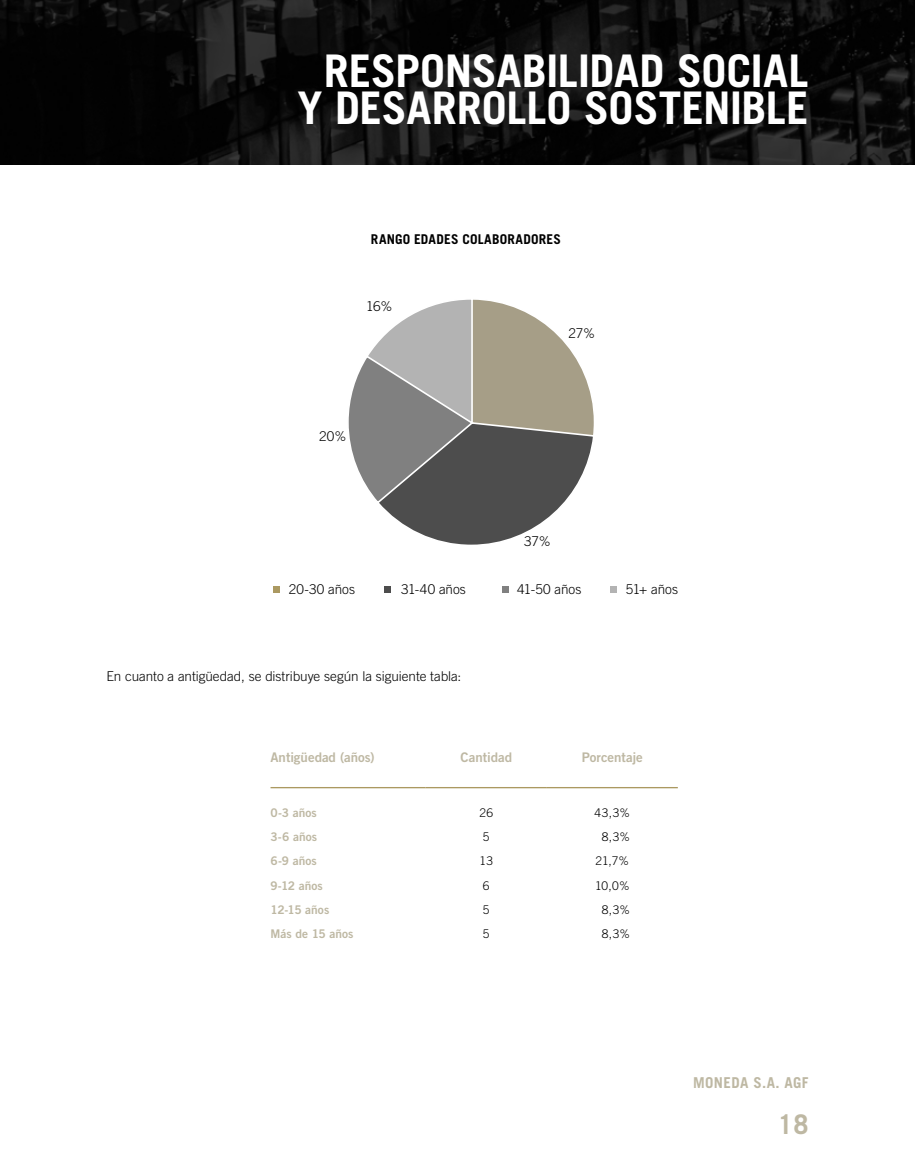
<style>
.page{position:relative;width:915px;height:1170px;background:#fff}
.page>*{position:absolute;margin:0;border:0;box-sizing:border-box;transform-origin:0 0}
.t1{font:700 45px/37.5px "Trade Gothic LT Std";letter-spacing:-.005em;color:#fff;text-align:center}
.t2{font:700 27px "Trade Gothic LT Std";color:#beb8a3}
.t3{font:700 15px "Trade Gothic LT Std";letter-spacing:.025em;color:#beb8a3}
.t4{font:300 13.5px "Trade Gothic LT Std";color:#000}
.t5{font:700 13.5px "Trade Gothic LT Std";letter-spacing:.015em;color:#000}
.t6{font:13.2px "Trade Gothic LT Std Bd 2";letter-spacing:-.005em;color:#beb8a3}
.t7{font:12px "Trade Gothic LT Std Bd 2";letter-spacing:.005em;color:#beb8a3}
.t8{font:300 12px "Trade Gothic LT Std";letter-spacing:.01em;color:#000}
</style>
<div class="page">
<img style="left:0;top:0;width:914px;height:164px">
<hr style="left:270px;top:787px;width:155px;height:1px;background:#ab9961">
<hr style="left:425px;top:787px;width:121px;height:1px;background:#ab9961">
<hr style="left:546px;top:787px;width:131px;height:1px;background:#ab9961">
<svg style="left:348px;top:299px;width:246px;height:246px"></svg>
<svg style="left:273px;top:586px;width:6px;height:6px"></svg>
<svg style="left:610px;top:586px;width:6px;height:6px"></svg>
<svg style="left:502px;top:586px;width:6px;height:6px"></svg>
<div style="left:384px;top:586px;width:7px;height:6px;background:#4d4d4d"></div>
<h1 class="t1" style="left:297px;top:51px;width:512px">RESPONSABILIDAD SOCIAL<br>Y DESARROLLO SOSTENIBLE</h1>
<p class="t5" style="left:371px;top:231px;width:192px">RANGO EDADES COLABORADORES</p>
<p class="t4" style="left:366px;top:298px;width:28px">16%</p>
<p class="t4" style="left:319px;top:428px;width:29px">20%</p>
<p class="t4" style="left:568px;top:325px;width:28px">27%</p>
<p class="t4" style="left:524px;top:533px;width:28px">37%</p>
<p class="t4" style="left:288px;top:581px;width:68px">20-30 años</p>
<p class="t4" style="left:401px;top:581px;width:66px">31-40 años</p>
<p class="t4" style="left:517px;top:581px;width:66px">41-50 años</p>
<p class="t4" style="left:625px;top:581px;width:54px">51+ años</p>
<p class="t4" style="left:106px;top:667px;width:356px">En cuanto a antigüedad, se distribuye según la siguiente tabla:</p>
<p class="t6" style="left:270px;top:749px;width:105px">Antigüedad (años)</p>
<p class="t6" style="left:460px;top:749px;width:53px">Cantidad</p>
<p class="t6" style="left:581px;top:749px;width:63px">Porcentaje</p>
<p class="t7" style="left:270px;top:805px;width:48px">0-3 años</p>
<p class="t8" style="left:479px;top:805px;width:15px">26</p>
<p class="t8" style="left:594px;top:805px;width:37px">43,3%</p>
<p class="t7" style="left:270px;top:829px;width:48px">3-6 años</p>
<p class="t8" style="left:483px;top:829px;width:8px">5</p>
<p class="t8" style="left:601px;top:829px;width:30px">8,3%</p>
<p class="t7" style="left:270px;top:853px;width:48px">6-9 años</p>
<p class="t8" style="left:479px;top:854px;width:15px">13</p>
<p class="t8" style="left:595px;top:854px;width:35px">21,7%</p>
<p class="t7" style="left:270px;top:878px;width:54px">9-12 años</p>
<p class="t8" style="left:483px;top:878px;width:8px">6</p>
<p class="t8" style="left:595px;top:878px;width:36px">10,0%</p>
<p class="t7" style="left:270px;top:902px;width:60px">12-15 años</p>
<p class="t8" style="left:483px;top:902px;width:8px">5</p>
<p class="t8" style="left:601px;top:902px;width:30px">8,3%</p>
<p class="t7" style="left:270px;top:926px;width:84px">Más de 15 años</p>
<p class="t8" style="left:483px;top:926px;width:8px">5</p>
<p class="t8" style="left:601px;top:926px;width:30px">8,3%</p>
<p class="t3" style="left:693px;top:1073px;width:117px">MONEDA S.A. AGF</p>
<h2 class="t2" style="left:777px;top:1107px;width:32px">18</h2>
</div>
